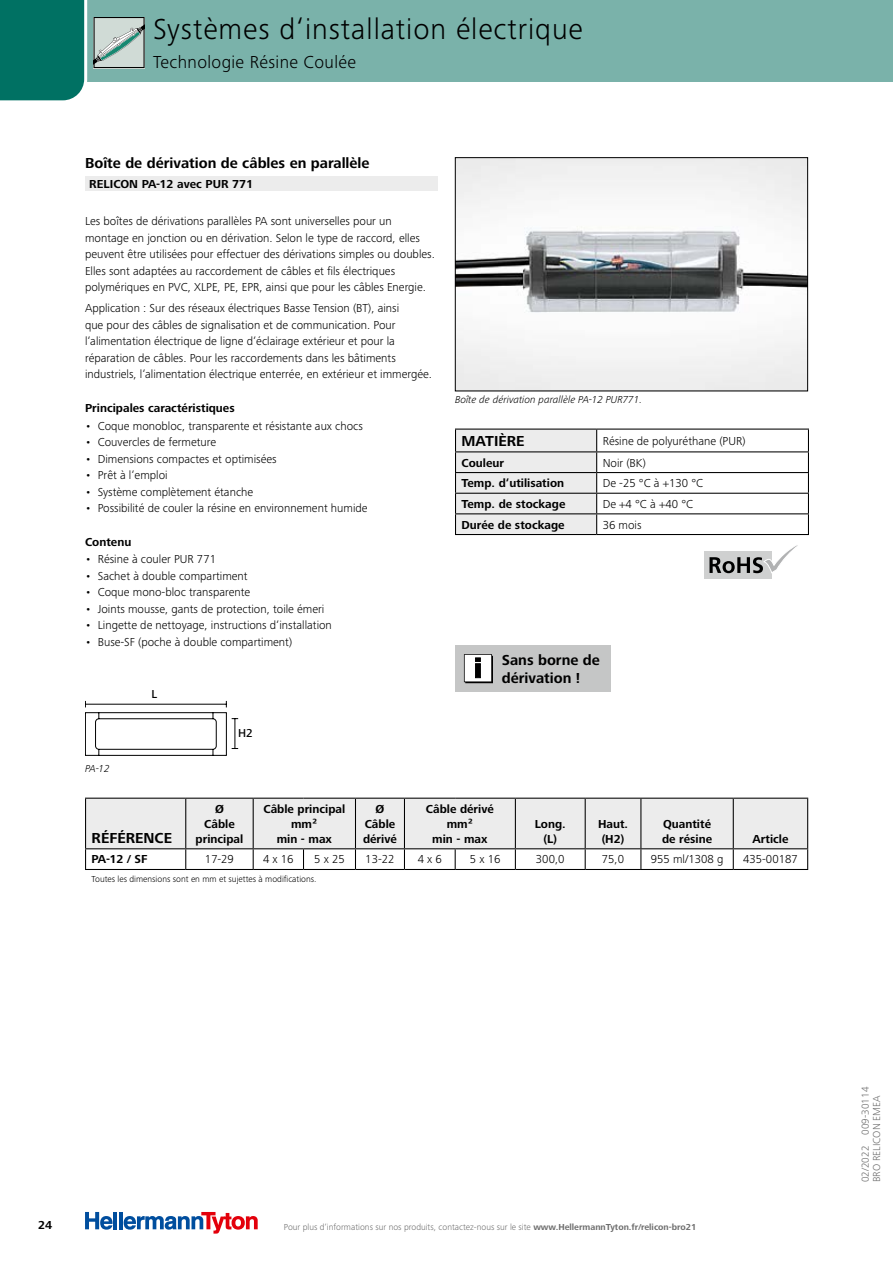
<style>
.page{position:relative;width:893px;height:1263px;background:#fff}
.page>*{position:absolute;margin:0;border:0;box-sizing:border-box;transform-origin:0 0}
.t1{font:300 30px "Frutiger Next LTW1 G";letter-spacing:.03em;color:#000}
.t2{font:300 18px "Frutiger Next LTW1 G";letter-spacing:.02em;color:#000}
.t3{font:700 15px/18px "Frutiger Next LTW1 G";color:#000}
.t4{font:300 12px/16.5px "Frutiger Next LTW1 G";color:#000}
.t5{font:700 12px/15px "Frutiger Next LTW1 G";color:#000;text-align:center}
.t6{font:500 12px "Frutiger Next LTW1 G";color:#000}
.t7{font:italic 300 10.5px "Frutiger Next LTW1 G";color:#000}
.t8{font:300 10.5px/11.2px "Frutiger Next LTW1 G";color:#6e6e6e}
.t9{font:300 9px "Frutiger Next LTW1 G";color:#6e6e6e}
.t10{font:300 9px "Frutiger Next LTW1 G";color:#000}
.s1{font-weight:700}
</style>
<div class="page">
<hr style="left:114px;top:1212px;width:3px;height:17px;background:#004e9e">
<hr style="left:119px;top:1212px;width:4px;height:17px;background:#004e9e">
<svg style="left:85px;top:1212px;width:28px;height:17px"></svg>
<svg style="left:124px;top:1212px;width:134px;height:21px"></svg>
<div style="left:85px;top:0;width:808px;height:82px;background:#7ab2aa"></div>
<svg style="left:0;top:0;width:145px;height:101px"></svg>
<img style="left:457px;top:159px;width:349px;height:230px">
<div style="left:455px;top:157px;width:353px;height:234px;border:1px solid #000"></div>
<svg style="left:85px;top:798px;width:723px;height:71px"></svg>
<hr style="left:85px;top:869px;width:101px;height:1px;background:#000">
<hr style="left:186px;top:869px;width:67px;height:1px;background:#000">
<hr style="left:253px;top:869px;width:50px;height:1px;background:#000">
<hr style="left:303px;top:869px;width:52px;height:1px;background:#000">
<hr style="left:355px;top:869px;width:49px;height:1px;background:#000">
<hr style="left:404px;top:869px;width:51px;height:1px;background:#000">
<hr style="left:455px;top:869px;width:60px;height:1px;background:#000">
<hr style="left:515px;top:869px;width:70px;height:1px;background:#000">
<hr style="left:585px;top:869px;width:56px;height:1px;background:#000">
<hr style="left:641px;top:869px;width:92px;height:1px;background:#000">
<hr style="left:733px;top:869px;width:75px;height:1px;background:#000">
<svg style="left:455px;top:429px;width:354px;height:150px"></svg>
<div style="left:85px;top:177px;width:353px;height:14px;background:#ececec"></div>
<div style="left:455px;top:645px;width:156px;height:47px;background:#c5c6c6"></div>
<svg style="left:464px;top:654px;width:29px;height:29px"></svg>
<svg style="left:85px;top:701px;width:153px;height:55px"></svg>
<h1 class="t1" style="left:153px;top:11px;width:431px">Systèmes d‘installation électrique</h1>
<h2 class="t2" style="left:153px;top:51px;width:204px">Technologie Résine Coulée</h2>
<p class="t3" style="left:85px;top:155px;width:286px">Boîte de dérivation de câbles en parallèle</p>
<p class="t5" style="left:89px;top:177px;width:166px">RELICON PA-12 avec PUR 771</p>
<p class="t4" style="left:85px;top:213px;width:351px">Les boîtes de dérivations parallèles PA sont universelles pour un montage en jonction ou en dérivation. Selon le type de raccord, elles peuvent être utilisées pour effectuer des dérivations simples ou doubles.<br>Elles sont adaptées au raccordement de câbles et fils électriques polymériques en PVC, XLPE, PE, EPR, ainsi que pour les câbles Energie.</p>
<p class="t4" style="left:85px;top:300px;width:349px">Application : Sur des réseaux électriques Basse Tension (BT), ainsi<br>que pour des câbles de signalisation et de communication. Pour l‘alimentation électrique de ligne d‘éclairage extérieur et pour la réparation de câbles. Pour les raccordements dans les bâtiments industriels, l‘alimentation électrique enterrée, en extérieur et immergée.</p>
<p class="t5" style="left:85px;top:401px;width:151px">Principales caractéristiques</p>
<p class="t4" style="left:85px;top:417px;width:279px">• Coque monobloc, transparente et résistante aux chocs</p>
<p class="t4" style="left:85px;top:434px;width:133px">• Couvercles de fermeture</p>
<p class="t4" style="left:85px;top:450px;width:193px">• Dimensions compactes et optimisées</p>
<p class="t4" style="left:85px;top:467px;width:84px">• Prêt à l‘emploi</p>
<p class="t4" style="left:85px;top:483px;width:170px">• Système complètement étanche</p>
<p class="t4" style="left:85px;top:500px;width:284px">• Possibilité de couler la résine en environnement humide</p>
<p class="t5" style="left:85px;top:535px;width:48px">Contenu</p>
<p class="t4" style="left:85px;top:551px;width:133px">• Résine à couler PUR 771</p>
<p class="t4" style="left:85px;top:568px;width:164px">• Sachet à double compartiment</p>
<p class="t4" style="left:85px;top:584px;width:167px">• Coque mono-bloc transparente</p>
<p class="t4" style="left:85px;top:601px;width:241px">• Joints mousse, gants de protection, toile émeri</p>
<p class="t4" style="left:85px;top:617px;width:248px">• Lingette de nettoyage, instructions d‘installation</p>
<p class="t4" style="left:85px;top:634px;width:209px">• Buse-SF (poche à double compartiment)</p>
<p class="t7" style="left:85px;top:762px;width:26px">PA-12</p>
<p class="t6" style="left:152px;top:687px;width:7px">L</p>
<p class="t6" style="left:238px;top:726px;width:16px">H2</p>
<p class="t7" style="left:455px;top:394px;width:189px">Boîte de dérivation parallèle PA-12 PUR771.</p>
<p class="t3" style="left:461px;top:432px;width:65px">MATIÈRE</p>
<p class="t4" style="left:603px;top:433px;width:144px">Résine de polyuréthane (PUR)</p>
<p class="t5" style="left:461px;top:455px;width:44px">Couleur</p>
<p class="t4" style="left:603px;top:454px;width:45px">Noir (BK)</p>
<p class="t5" style="left:461px;top:476px;width:104px">Temp. d‘utilisation</p>
<p class="t4" style="left:603px;top:475px;width:102px">De -25 °C à +130 °C</p>
<p class="t5" style="left:461px;top:497px;width:105px">Temp. de stockage</p>
<p class="t4" style="left:603px;top:496px;width:92px">De +4 °C à +40 °C</p>
<p class="t5" style="left:461px;top:517px;width:105px">Durée de stockage</p>
<p class="t4" style="left:603px;top:516px;width:40px">36 mois</p>
<p class="t3" style="left:502px;top:651px;width:100px">Sans borne de dérivation !</p>
<p class="t3" style="left:92px;top:829px;width:82px">RÉFÉRENCE</p>
<p class="t5" style="left:196px;top:802px;width:49px">Ø<br>Câble principal</p>
<p class="t5" style="left:263px;top:802px;width:83px">Câble principal mm²<br>min - max</p>
<p class="t5" style="left:363px;top:802px;width:35px">Ø<br>Câble dérivé</p>
<p class="t5" style="left:426px;top:802px;width:69px">Câble dérivé mm²<br>min - max</p>
<p class="t5" style="left:535px;top:817px;width:32px">Long. (L)</p>
<p class="t5" style="left:598px;top:817px;width:32px">Haut. (H2)</p>
<p class="t5" style="left:662px;top:817px;width:52px;text-align:left">Quantité de résine</p>
<p class="t5" style="left:752px;top:832px;width:37px">Article</p>
<p class="t5" style="left:92px;top:852px;width:57px">PA-12 / SF</p>
<p class="t4" style="left:205px;top:851px;width:30px">17-29</p>
<p class="t4" style="left:263px;top:851px;width:32px">4 x 16</p>
<p class="t4" style="left:314px;top:851px;width:32px">5 x 25</p>
<p class="t4" style="left:365px;top:851px;width:31px">13-22</p>
<p class="t4" style="left:418px;top:851px;width:26px">4 x 6</p>
<p class="t4" style="left:470px;top:851px;width:32px">5 x 16</p>
<p class="t4" style="left:536px;top:851px;width:30px">300,0</p>
<p class="t4" style="left:602px;top:851px;width:24px">75,0</p>
<p class="t4" style="left:651px;top:851px;width:74px">955 ml/1308 g</p>
<p class="t4" style="left:743px;top:851px;width:56px">435-00187</p>
<p class="t10" style="left:92px;top:874px;width:226px">Toutes les dimensions sont en mm et sujettes à modifications.</p>
<p class="t5" style="left:38px;top:1218px;width:16px">24</p>
<p class="t9" style="left:284px;top:1221px;width:414px">Pour plus d‘informations sur nos produits, contactez-nous sur le site <span class="s1">www.HellermannTyton.fr/relicon-bro21</span></p>
<p class="t8" style="left:860px;top:1182px;width:97px;rotate:-90deg">02/2022 009-30114<br>BRO RELICON EMEA</p>
</div>
